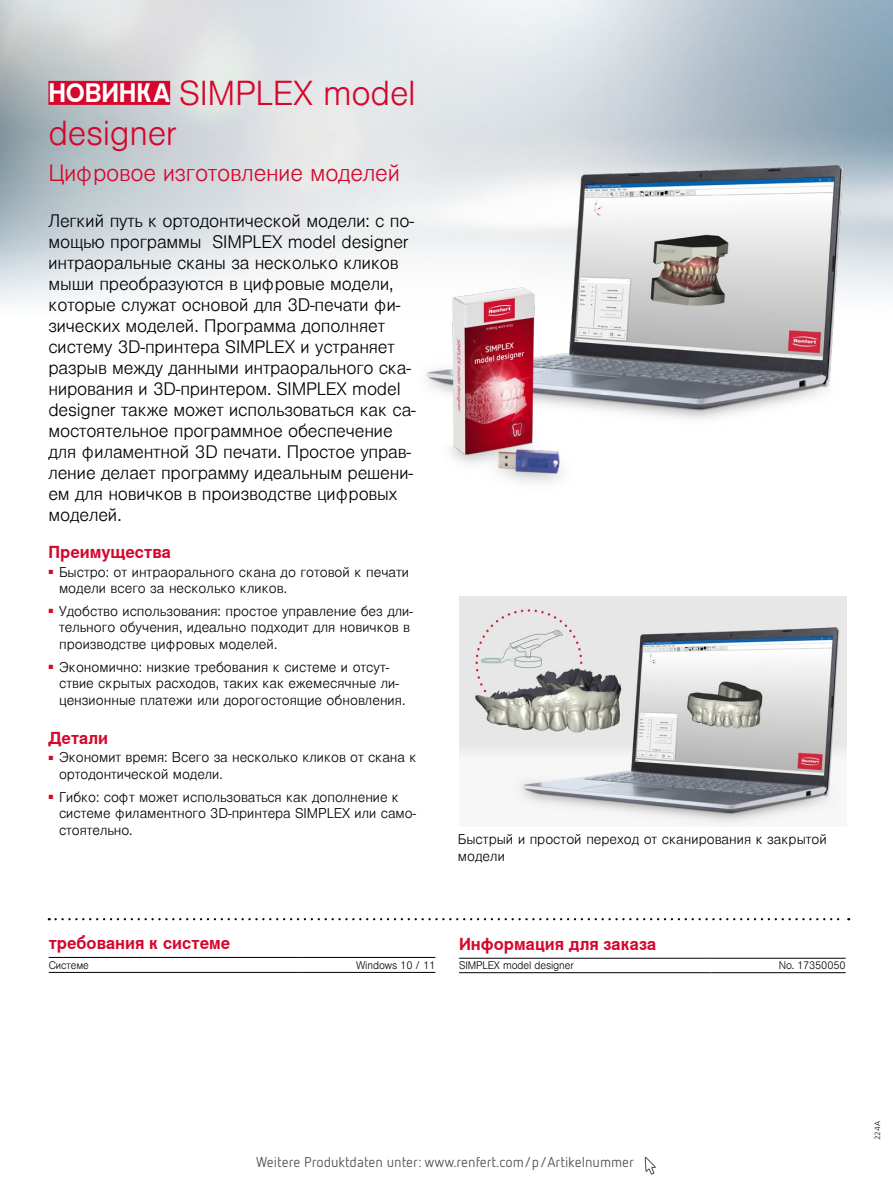
<style>
.page{position:relative;width:893px;height:1187px;background:#fff}
.page>*{position:absolute;margin:0;border:0;box-sizing:border-box;transform-origin:0 0}
.t1{font:300 33px/40.5px "Nimbus Sans Global";letter-spacing:-.01em;color:#d5072d}
.t2{font:300 22.5px "Nimbus Sans Global";letter-spacing:-.01em;color:#d5072d}
.t3{font:300 17.25px/21px "Nimbus Sans Global";letter-spacing:-.01em;color:#000}
.t4{font:700 16.5px "Nimbus Sans Global";color:#d5072d}
.t5{font:14.25px "Netto Pro";color:#565655}
.t6{font:300 13.5px/16.5px "Nimbus Sans Global";color:#000}
.t7{font:300 10.5px "Nimbus Sans Global";letter-spacing:-.01em;color:#000;scale:.96 1}
.t8{font:300 7.5px "Free Set";color:#000}
.s1{font-weight:700;font-size:25.5px;color:#fff}
</style>
<div class="page">
<svg style="left:644px;top:1157px;width:12px;height:18px"></svg>
<img style="left:460px;top:596px;width:386px;height:230px">
<hr style="left:459px;top:957px;width:252px;height:1px;background:#000">
<hr style="left:459px;top:972px;width:252px;height:1px;background:#000">
<hr style="left:711px;top:957px;width:135px;height:1px;background:#000">
<hr style="left:711px;top:972px;width:135px;height:1px;background:#000">
<hr style="left:49px;top:957px;width:252px;height:1px;background:#000">
<hr style="left:301px;top:957px;width:134px;height:1px;background:#000">
<hr style="left:49px;top:972px;width:252px;height:1px;background:#000">
<hr style="left:301px;top:972px;width:134px;height:1px;background:#000">
<img style="left:408px;top:152px;width:479px;height:271px">
<img style="left:389px;top:262px;width:215px;height:221px">
<svg style="left:56px;top:918px;width:793px;height:2px"></svg>
<div style="left:48px;top:81px;width:122px;height:24px;background:#d5072d"></div>
<h1 class="t1" style="left:48px;top:73px;width:369px"><span class="s1">НОВИНКА</span> SIMPLEX model designer</h1>
<h2 class="t2" style="left:48px;top:160px;width:353px">Цифровое изготовление моделей</h2>
<p class="t3" style="left:48px;top:211px;width:369px">Легкий путь к ортодонтической модели: с по&shy;мощью программы SIMPLEX model designer интраоральные сканы за несколько кликов мыши преобразуются в цифровые модели, которые служат основой для 3D-печати фи&shy;зических моделей. Программа дополняет систему 3D-принтера SIMPLEX и устраняет разрыв между данными интраорального ска&shy;нирования и 3D-принтером. SIMPLEX model designer также может использоваться как са&shy;мостоятельное программное обеспечение для филаментной 3D печати. Простое управ&shy;ление делает программу идеальным решени&shy;ем для новичков в производстве цифровых моделей.</p>
<p class="t4" style="left:48px;top:542px;width:124px">Преимущества</p>
<p class="t6" style="left:59px;top:563px;width:352px;text-indent:-11px"><sup>■</sup> Быстро: от интраорального скана до готовой к печати модели всего за несколько кликов.</p>
<p class="t6" style="left:59px;top:603px;width:356px;text-indent:-11px"><sup>■</sup> Удобство использования: простое управление без дли&shy;тельного обучения, идеально подходит для новичков в производстве цифровых моделей.</p>
<p class="t6" style="left:59px;top:659px;width:348px;text-indent:-11px"><sup>■</sup> Экономично: низкие требования к системе и отсут&shy;ствие скрытых расходов, таких как ежемесячные ли&shy;цензионные платежи или дорогостоящие обновления.</p>
<p class="t4" style="left:48px;top:728px;width:61px">Детали</p>
<p class="t6" style="left:59px;top:749px;width:359px;text-indent:-11px"><sup>■</sup> Экономит время: Всего за несколько кликов от скана к ортодонтической модели.</p>
<p class="t6" style="left:59px;top:788px;width:359px;text-indent:-11px"><sup>■</sup> Гибко: софт может использоваться как дополнение к системе филаментного 3D-принтера SIMPLEX или само&shy;стоятельно.</p>
<p class="t6" style="left:458px;top:831px;width:371px">Быстрый и простой переход от сканирования к закрытой модели</p>
<p class="t4" style="left:49px;top:933px;width:183px">требования к системе</p>
<p class="t7" style="left:49px;top:959px;width:43px">Системе</p>
<p class="t7" style="left:356px;top:958px;width:84px">Windows 10 / 11</p>
<p class="t4" style="left:459px;top:934px;width:199px">Информация для заказа</p>
<p class="t7" style="left:459px;top:959px;width:121px">SIMPLEX model designer</p>
<p class="t7" style="left:779px;top:959px;width:71px">No. 17350050</p>
<p class="t5" style="left:256px;top:1152px;width:380px">Weitere Produktdaten unter: www.renfert.com/p/Artikelnummer</p>
<p class="t8" style="left:873px;top:1140px;width:20px;rotate:-90deg">224A</p>
</div>
